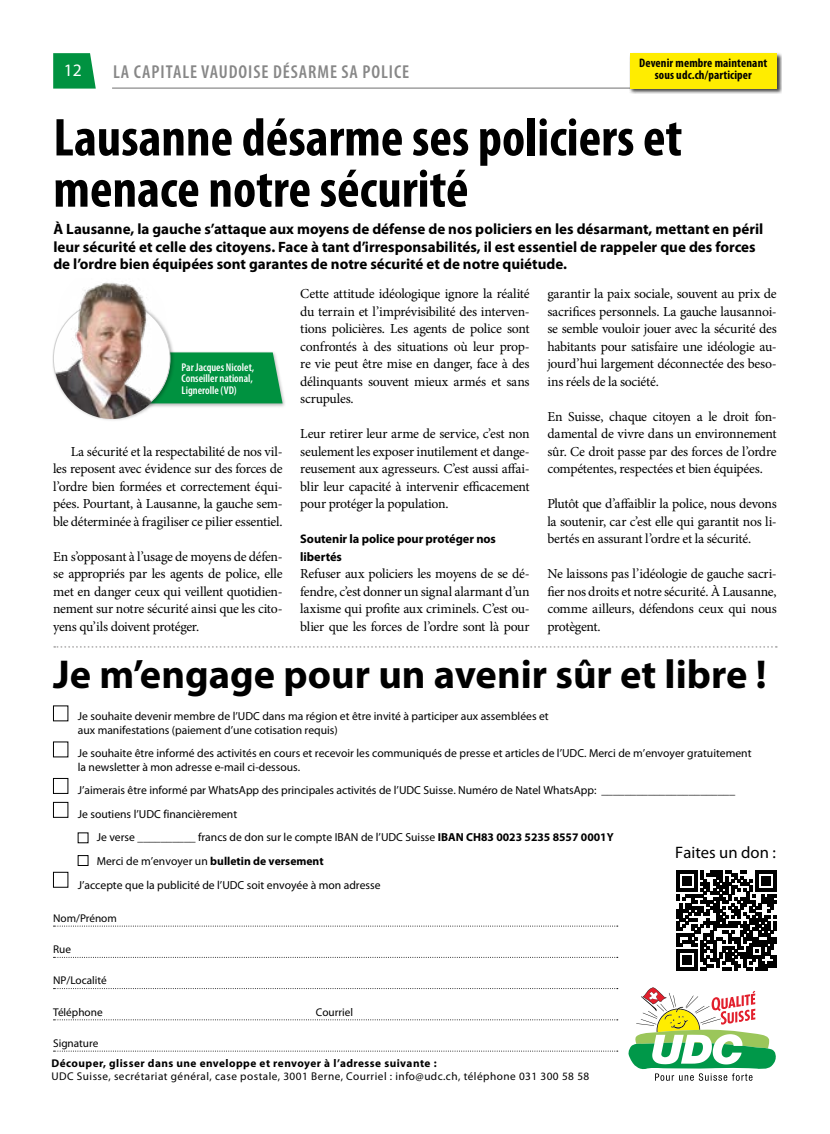
<style>
.page{position:relative;width:830px;height:1134px;background:#fff}
.page>*{position:absolute;margin:0;border:0;box-sizing:border-box;transform-origin:0 0}
.t1{font:700 condensed 53.75px/51.2px "Myriad Pro";color:#000}
.t2{font:700 40.5px "Myriad Pro";color:#000}
.t3{font:600 condensed 18.75px "Myriad Pro";letter-spacing:.05em;color:#878787}
.t4{font:17.5px "Myriad Pro";color:#fff}
.t5{font:16.62px "Myriad Pro";color:#000}
.t6{font:700 15px/17.5px "Myriad Pro";color:#000}
.t7{font:13.75px/17.5px "Minion Pro";letter-spacing:-.02em;color:#000;text-align:justify}
.t8{font:700 12.5px/17.5px "Myriad Pro";letter-spacing:-.005em;color:#000}
.t9{font:700 condensed 12.38px/11.9px "Myriad Pro";letter-spacing:.01em;color:#000;text-align:center}
.t10{font:11.62px/13.2px "Myriad Pro";color:#000}
.t11{font:700 11.62px "Myriad Pro";color:#000}
.t12{font:11.25px "Myriad Pro";letter-spacing:.04em;color:#000}
.t13{font:700 11.25px "Myriad Pro";letter-spacing:.04em;color:#000}
.t14{font:600 condensed 11.25px/11.2px "Myriad Pro";color:#fff;text-align:justify}
.t15{font:11.25px "Myriad Pro";color:#000}
.s1{font-weight:700}
.s2{font-weight:400}
</style>
<div class="page">
<hr style="left:112px;top:88px;width:664px;height:1px;background:#706f6f">
<svg style="left:53px;top:53px;width:43px;height:36px;background:#179b51"></svg>
<div style="left:629px;top:53px;width:152px;height:41px;background:#000;opacity:.75"></div>
<div style="left:629px;top:54px;width:147px;height:35px;background:#ffed00"></div>
<div style="left:127px;top:351px;width:159px;height:57px;background:#000;opacity:.3"></div>
<div style="left:174px;top:352px;width:108px;height:51px;background:#009240"></div>
<div style="left:52px;top:299px;width:122px;height:122px;background:#000;opacity:.31"></div>
<img style="left:54px;top:282px;width:116px;height:137px">
<svg style="left:54px;top:646px;width:722px;height:2px"></svg>
<svg style="left:53px;top:926px;width:564px;height:1px"></svg>
<svg style="left:53px;top:957px;width:564px;height:1px"></svg>
<svg style="left:53px;top:988px;width:564px;height:1px"></svg>
<svg style="left:53px;top:1019px;width:564px;height:1px"></svg>
<svg style="left:53px;top:1051px;width:564px;height:1px"></svg>
<div style="left:78px;top:855px;width:10px;height:11px;border:1px solid #000"></div>
<div style="left:53px;top:706px;width:15px;height:15px;border:1px solid #000"></div>
<div style="left:53px;top:742px;width:15px;height:15px;border:1px solid #000"></div>
<svg style="left:628px;top:987px;width:148px;height:94px"></svg>
<div style="left:53px;top:802px;width:15px;height:16px;border:1px solid #000"></div>
<div style="left:53px;top:872px;width:15px;height:15px;border:1px solid #000"></div>
<svg style="left:676px;top:870px;width:100px;height:100px"></svg>
<div style="left:53px;top:778px;width:15px;height:16px;border:1px solid #000"></div>
<p class="t4" style="left:64px;top:59px;width:19px">12</p>
<h3 class="t3" style="left:113px;top:60px;width:298px">LA CAPITALE VAUDOISE DÉSARME SA POLICE</h3>
<p class="t9" style="left:639px;top:57px;width:129px">Devenir membre maintenant sous udc.ch/participer</p>
<h1 class="t1" style="left:53px;top:111px;width:630px">Lausanne désarme ses policiers et menace notre sécurité</h1>
<p class="t6" style="left:53px;top:220px;width:711px">À Lausanne, la gauche s’attaque aux moyens de défense de nos policiers en les désarmant, mettant en péril leur sécurité et celle des citoyens. Face à tant d’irresponsabilités, il est essentiel de rappeler que des forces de l’ordre bien équipées sont garantes de notre sécurité et de notre quiétude.</p>
<p class="t14" style="left:181px;top:361px;width:74px">Par Jacques Nicolet, Conseiller national, Lignerolle (VD)</p>
<p class="t7" style="left:53px;top:443px;width:231px;text-indent:18px">La sécurité et la respectabilité de nos vil&shy;les reposent avec évidence sur des forces de l’ordre bien formées et correctement équi&shy;pées. Pourtant, à Lausanne, la gauche sem&shy;ble déterminée à fragiliser ce pilier essentiel.</p>
<p class="t7" style="left:53px;top:548px;width:231px">En s’opposant à l’usage de moyens de défen&shy;se appropriés par les agents de police, elle met en danger ceux qui veillent quotidien&shy;nement sur notre sécurité ainsi que les cito&shy;yens qu’ils doivent protéger.</p>
<p class="t7" style="left:300px;top:285px;width:231px">Cette attitude idéologique ignore la réalité du terrain et l’imprévisibilité des interven&shy;tions policières. Les agents de police sont confrontés à des situations où leur prop&shy;re vie peut être mise en danger, face à des délinquants souvent mieux armés et sans scrupules.</p>
<p class="t7" style="left:300px;top:425px;width:231px">Leur retirer leur arme de service, c’est non seulement les exposer inutilement et dange&shy;reusement aux agresseurs. C’est aussi affai&shy;blir leur capacité à intervenir efficacement pour protéger la population.</p>
<p class="t8" style="left:300px;top:530px;width:197px">Soutenir la police pour protéger nos libertés</p>
<p class="t7" style="left:300px;top:565px;width:231px">Refuser aux policiers les moyens de se dé&shy;fendre, c’est donner un signal alarmant d’un laxisme qui profite aux criminels. C’est ou&shy;blier que les forces de l’ordre sont là pour</p>
<p class="t7" style="left:547px;top:285px;width:231px">garantir la paix sociale, souvent au prix de sacrifices personnels. La gauche lausannoi&shy;se semble vouloir jouer avec la sécurité des habitants pour satisfaire une idéologie au&shy;jourd’hui largement déconnectée des beso&shy;ins réels de la société.</p>
<p class="t7" style="left:547px;top:408px;width:231px">En Suisse, chaque citoyen a le droit fon&shy;damental de vivre dans un environnement sûr. Ce droit passe par des forces de l’ordre compétentes, respectées et bien équipées.</p>
<p class="t7" style="left:547px;top:495px;width:231px">Plutôt que d’affaiblir la police, nous devons la soutenir, car c’est elle qui garantit nos li&shy;bertés en assurant l’ordre et la sécurité.</p>
<p class="t7" style="left:547px;top:565px;width:231px">Ne laissons pas l’idéologie de gauche sacri&shy;fier nos droits et notre sécurité. À Lausanne, comme ailleurs, défendons ceux qui nous protègent.</p>
<h2 class="t2" style="left:53px;top:648px;width:714px">Je m’engage pour un avenir sûr et libre !</h2>
<p class="t10" style="left:78px;top:710px;width:472px">Je souhaite devenir membre de l’UDC dans ma région et être invité à participer aux assemblées et aux manifestations (paiement d’une cotisation requis)</p>
<p class="t10" style="left:78px;top:746px;width:675px">Je souhaite être informé des activités en cours et recevoir les communiqués de presse et articles de l’UDC. Merci de m’envoyer gratuitement la newsletter à mon adresse e-mail ci-dessous.</p>
<p class="t10" style="left:78px;top:783px;width:658px">J’aimerais être informé par WhatsApp des principales activités de l’UDC Suisse. Numéro de Natel WhatsApp: _______________________</p>
<p class="t10" style="left:78px;top:807px;width:161px">Je soutiens l’UDC financièrement</p>
<p class="t10" style="left:97px;top:831px;width:518px">Je verse __________ francs de don sur le compte IBAN de l’UDC Suisse <span class="s1">IBAN CH83 0023 5235 8557 0001Y</span></p>
<p class="t11" style="left:97px;top:853px;width:228px"><span class="s2">Merci de m’envoyer un</span> bulletin de versement</p>
<p class="t10" style="left:78px;top:878px;width:304px">J’accepte que la publicité de l’UDC soit envoyée à mon adresse</p>
<p class="t5" style="left:675px;top:842px;width:102px">Faites un don :</p>
<p class="t15" style="left:53px;top:911px;width:65px">Nom/Prénom</p>
<p class="t12" style="left:53px;top:942px;width:19px">Rue</p>
<p class="t15" style="left:53px;top:973px;width:55px">NP/Localité</p>
<p class="t15" style="left:53px;top:1005px;width:51px">Téléphone</p>
<p class="t15" style="left:316px;top:1005px;width:39px">Courriel</p>
<p class="t15" style="left:53px;top:1036px;width:47px">Signature</p>
<p class="t13" style="left:51px;top:1056px;width:386px">Découper, glisser dans une enveloppe et renvoyer à l’adresse suivante :</p>
<p class="t12" style="left:51px;top:1069px;width:539px">UDC Suisse, secrétariat général, case postale, 3001 Berne, Courriel : info@udc.ch, téléphone 031 300 58 58</p>
</div>
